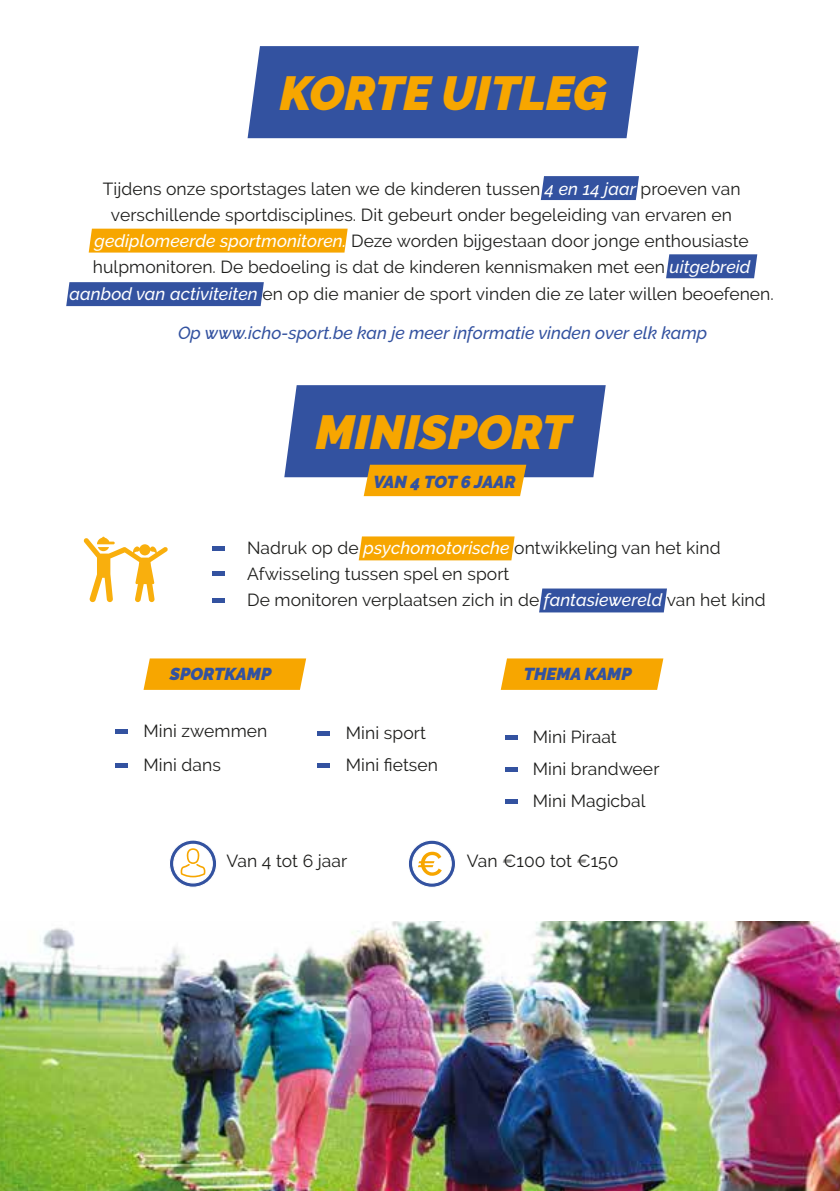
<style>
.page{position:relative;width:840px;height:1191px;background:#fff}
.page>*{position:absolute;margin:0;border:0;box-sizing:border-box;transform-origin:0 0}
.t1{font:italic 900 47.6px "Raleway";color:#f7a600}
.t2{font:17.4px/26.2px "Raleway";letter-spacing:.005em;color:#1d1d1b}
.t3{font:italic 500 17.4px "Raleway";color:#3352a0}
.t4{font:italic 900 17.2px "Raleway";color:#3352a0}
.s1{font-weight:500;font-style:italic;color:#fff}
</style>
<div class="page">
<div style="left:358px;top:536px;width:156px;height:24px;background:#f7a600"></div>
<div style="left:539px;top:588px;width:127px;height:24px;background:#3352a0"></div>
<div style="left:247px;top:46px;width:391px;height:92px;background:#3352a0"></div>
<svg style="left:540px;top:176px;width:98px;height:24px"></svg>
<svg style="left:666px;top:254px;width:90px;height:24px"></svg>
<div style="left:89px;top:229px;width:258px;height:23px;background:#f7a600"></div>
<div style="left:66px;top:282px;width:198px;height:24px;background:#3352a0"></div>
<hr style="left:212px;top:546px;width:12px;height:4px;background:#3352a0">
<div style="left:212px;top:571px;width:12px;height:5px;background:#3352a0"></div>
<hr style="left:212px;top:598px;width:12px;height:4px;background:#3352a0">
<svg style="left:284px;top:385px;width:321px;height:111px"></svg>
<svg style="left:500px;top:658px;width:163px;height:32px"></svg>
<svg style="left:143px;top:658px;width:163px;height:32px"></svg>
<hr style="left:504px;top:735px;width:13px;height:4px;background:#3352a0">
<div style="left:504px;top:767px;width:13px;height:5px;background:#3352a0"></div>
<div style="left:504px;top:799px;width:13px;height:5px;background:#3352a0"></div>
<hr style="left:115px;top:729px;width:13px;height:4px;background:#3352a0">
<div style="left:115px;top:763px;width:13px;height:5px;background:#3352a0"></div>
<div style="left:317px;top:731px;width:13px;height:5px;background:#3352a0"></div>
<div style="left:317px;top:763px;width:13px;height:5px;background:#3352a0"></div>
<img style="left:0;top:921px;width:839px;height:270px">
<svg style="left:170px;top:840px;width:46px;height:47px"></svg>
<svg style="left:409px;top:840px;width:46px;height:47px"></svg>
<svg style="left:83px;top:537px;width:85px;height:65px"></svg>
<h1 class="t1" style="left:279px;top:65px;width:328px">KORTE UITLEG</h1>
<p class="t2" style="left:69px;top:176px;width:705px;text-align:center">Tijdens onze sportstages laten we de kinderen tussen <span class="s1">4 en 14 jaar</span> proeven van verschillende sportdisciplines. Dit gebeurt onder begeleiding van ervaren en <span class="s1">gediplomeerde sportmonitoren.</span> Deze worden bijgestaan door jonge enthousiaste hulpmonitoren. De bedoeling is dat de kinderen kennismaken met een <span class="s1">uitgebreid aanbod van activiteiten</span> en op die manier de sport vinden die ze later willen beoefenen.</p>
<p class="t3" style="left:178px;top:323px;width:530px">Op www.icho-sport.be kan je meer informatie vinden over elk kamp</p>
<h1 class="t1" style="left:316px;top:404px;width:256px">MINISPORT</h1>
<p class="t4" style="left:373px;top:471px;width:144px">VAN 4 TOT 6 JAAR</p>
<p class="t2" style="left:247px;top:534px;width:520px">Nadruk op de <span class="s1">psychomotorische</span> ontwikkeling van het kind<br>Afwisseling tussen spel en sport<br>De monitoren verplaatsen zich in de <span class="s1">fantasiewereld</span> van het kind</p>
<p class="t4" style="left:170px;top:664px;width:103px">SPORTKAMP</p>
<p class="t4" style="left:523px;top:664px;width:109px">THEMA KAMP</p>
<p class="t2" style="left:143px;top:713px;width:125px;line-height:34.4px">Mini zwemmen<br>Mini dans</p>
<p class="t2" style="left:345px;top:717px;width:94px;line-height:32.2px">Mini sport<br>Mini fietsen</p>
<p class="t2" style="left:532px;top:721px;width:128px;line-height:32.2px">Mini Piraat<br>Mini brandweer<br>Mini Magicbal</p>
<p class="t2" style="left:226px;top:847px;width:122px">Van 4 tot 6 jaar</p>
<p class="t2" style="left:466px;top:847px;width:153px">Van €100 tot €150</p>
</div>
